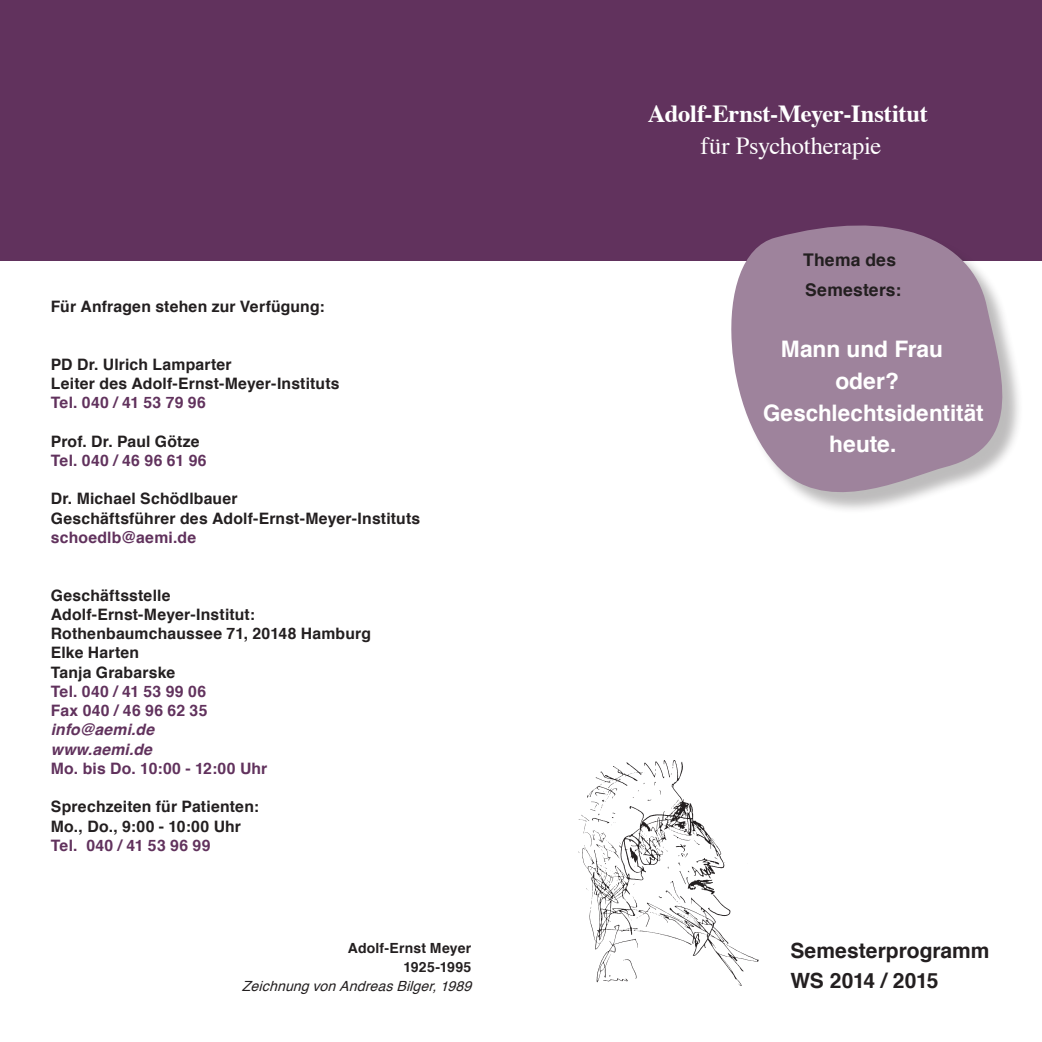
<style>
.page{position:relative;width:1042px;height:1042px;background:#fff}
.page>*{position:absolute;margin:0;border:0;box-sizing:border-box;transform-origin:0 0}
.t1{font:700 24.5px "Times";letter-spacing:-.005em;color:#fff}
.t2{font:24.5px "Times";letter-spacing:-.01em;color:#fff}
.t3{font:700 22.75px "Helvetica";color:#fff}
.t4{font:700 21px/29.8px "Helvetica";color:#231f20}
.t5{font:700 17.5px/29.8px "Helvetica";letter-spacing:.01em;color:#231f20}
.t6{font:700 15.75px/19.2px "Helvetica";letter-spacing:.01em;color:#231f20}
.t7{font:700 15.75px/19.2px "Helvetica";letter-spacing:.025em;color:#61325d}
.t8{font:italic 700 15.75px/19.2px "Helvetica";letter-spacing:.015em;color:#61325d}
.t9{font:italic 14px "Helvetica";color:#231f20}
.t10{font:700 14px/19.2px "Helvetica";letter-spacing:.015em;color:#231f20;text-align:right}
</style>
<div class="page">
<div style="left:0;top:0;width:1042px;height:260px;background:#61325d"></div>
<img style="left:578px;top:760px;width:181px;height:226px">
<svg style="left:708px;top:206px;width:319px;height:304px;fill:#9e839c"></svg>
<p class="t6" style="left:51px;top:297px;width:275px">Für Anfragen stehen zur Verfügung:</p>
<p class="t6" style="left:51px;top:355px;width:290px">PD Dr. Ulrich Lamparter<br>Leiter des Adolf-Ernst-Meyer-Instituts</p>
<p class="t7" style="left:51px;top:393px;width:157px">Tel. 040 / 41 53 79 96</p>
<p class="t6" style="left:51px;top:432px;width:150px">Prof. Dr. Paul Götze</p>
<p class="t7" style="left:51px;top:451px;width:157px">Tel. 040 / 46 96 61 96</p>
<p class="t6" style="left:51px;top:489px;width:371px">Dr. Michael Schödlbauer<br>Geschäftsführer des Adolf-Ernst-Meyer-Instituts</p>
<p class="t7" style="left:51px;top:528px;width:147px">schoedlb@aemi.de</p>
<p class="t6" style="left:51px;top:585px;width:322px">Geschäftsstelle<br>Adolf-Ernst-Meyer-Institut:<br>Rothenbaumchaussee 71, 20148 Hamburg<br>Elke Harten<br>Tanja Grabarske</p>
<p class="t7" style="left:51px;top:682px;width:158px">Tel. 040 / 41 53 99 06<br>Fax 040 / 46 96 62 35</p>
<p class="t8" style="left:51px;top:720px;width:105px">info@aemi.de www.aemi.de</p>
<p class="t7" style="left:51px;top:759px;width:218px">Mo. bis Do. 10:00 - 12:00 Uhr</p>
<p class="t6" style="left:51px;top:797px;width:210px">Sprechzeiten für Patienten:<br>Mo., Do., 9:00 - 10:00 Uhr</p>
<p class="t7" style="left:51px;top:836px;width:161px">Tel. 040 / 41 53 96 99</p>
<p class="t10" style="left:348px;top:938px;width:125px">Adolf-Ernst Meyer<br>1925-1995</p>
<p class="t9" style="left:242px;top:975px;width:237px">ZeichnungvonAndreasBilger,1989</p>
<h1 class="t1" style="left:648px;top:90px;width:281px">Adolf-Ernst-Meyer-Institut</h1>
<h1 class="t2" style="left:700px;top:123px;width:182px">für Psychotherapie</h1>
<p class="t5" style="left:803px;top:246px;width:99px">Thema des<br>Semesters:</p>
<h2 class="t3" style="left:781px;top:331px;width:164px">Mann und Frau</h2>
<h2 class="t3" style="left:835px;top:363px;width:65px">oder?</h2>
<h2 class="t3" style="left:763px;top:394px;width:222px">Geschlechtsidentität</h2>
<h2 class="t3" style="left:829px;top:426px;width:69px">heute.</h2>
<h3 class="t4" style="left:790px;top:936px;width:201px">Semesterprogramm<br>WS 2014 / 2015</h3>
</div>
